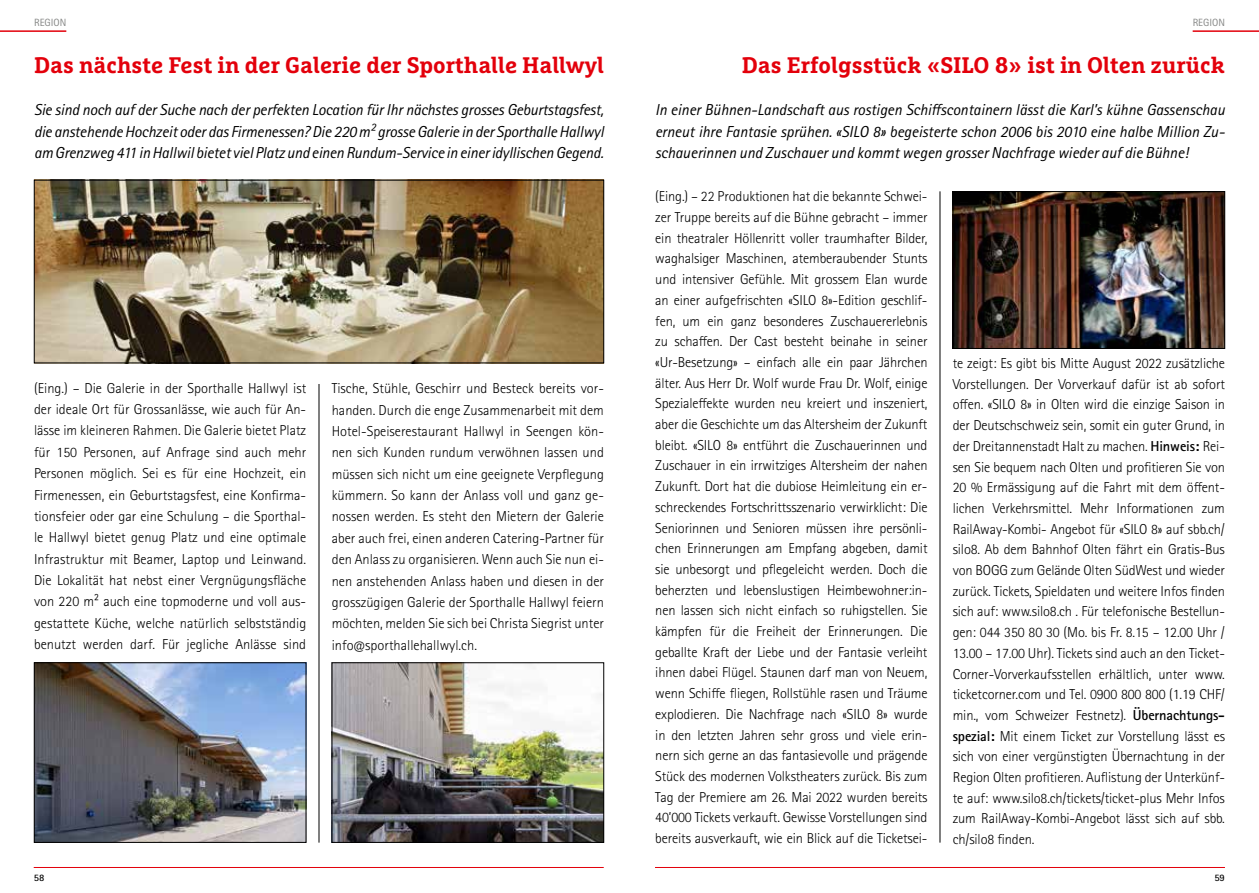
<style>
.page{position:relative;width:1259px;height:893px;background:#fff}
.page>*{position:absolute;margin:0;border:0;box-sizing:border-box;transform-origin:0 0}
.t1{font:700 22.5px "Marselis Slab Pro";color:#e3000b}
.t2{font:italic 15.9px/21.3px "Rotis Sans Serif Std";letter-spacing:-.005em;color:#000;text-align:justify}
.t3{font:300 14.4px/20.7px "Rotis Sans Serif Std";letter-spacing:-.005em;color:#000;text-align:justify}
.t4{font:10.5px "Rotis Sans Serif Std";color:#868786}
.t5{font:700 9.9px "Rotis Sans Serif Std";color:#000}
.s1{font-weight:700}
</style>
<div class="page">
<hr style="left:0;top:30px;width:66px;height:2px;background:#e3000b">
<hr style="left:34px;top:867px;width:570px;height:1px;background:#e3000b">
<img style="left:36px;top:182px;width:566px;height:179px">
<div style="left:34px;top:180px;width:570px;height:183px;border:1px solid #000"></div>
<hr style="left:319px;top:384px;width:1px;height:459px;background:#000">
<img style="left:36px;top:664px;width:268px;height:177px">
<div style="left:34px;top:662px;width:272px;height:181px;border:1px solid #000"></div>
<img style="left:334px;top:664px;width:268px;height:177px">
<div style="left:332px;top:662px;width:272px;height:181px;border:1px solid #000"></div>
<hr style="left:1192px;top:30px;width:67px;height:2px;background:#e3000b">
<hr style="left:655px;top:867px;width:570px;height:1px;background:#e3000b">
<img style="left:954px;top:193px;width:269px;height:154px">
<div style="left:952px;top:191px;width:273px;height:158px;border:1px solid #000"></div>
<hr style="left:939px;top:191px;width:1px;height:652px;background:#000">
<p class="t4" style="left:34px;top:16px;width:34px">REGION</p>
<p class="t4" style="left:1192px;top:16px;width:34px">REGION</p>
<h1 class="t1" style="left:34px;top:51px;width:571px">Das nächste Fest in der Galerie der Sporthalle Hallwyl</h1>
<p class="t2" style="left:34px;top:99px;width:571px">Sie sind noch auf der Suche nach der perfekten Location für Ihr nächstes grosses Geburtstagsfest, die anstehende Hochzeit oder das Firmenessen? Die 220m² grosse Galerie in der Sporthalle Hallwyl am Grenzweg 411 in Hallwil bietet viel Platz und einen Rundum-Service in einer idyllischen Gegend.</p>
<p class="t3" style="left:34px;top:377px;width:274px;line-height:21.3px">(Eing.) – Die Galerie in der Sporthalle Hallwyl ist der ideale Ort für Grossanlässe, wie auch für An&shy;lässe im kleineren Rahmen. Die Galerie bietet Platz für 150 Personen, auf Anfrage sind auch mehr Personen möglich. Sei es für eine Hochzeit, ein Firmenessen, ein Geburtstagsfest, eine Konfirma&shy;tionsfeier oder gar eine Schulung – die Sporthal&shy;le Hallwyl bietet genug Platz und eine optimale Infrastruktur mit Beamer, Laptop und Leinwand.<br>Die Lokalität hat nebst einer Vergnügungsfläche von 220 m² auch eine topmoderne und voll aus&shy;gestattete Küche, welche natürlich selbstständig benutzt werden darf. Für jegliche Anlässe sind</p>
<p class="t3" style="left:332px;top:378px;width:274px;line-height:21.5px">Tische, Stühle, Geschirr und Besteck bereits vor&shy;handen. Durch die enge Zusammenarbeit mit dem Hotel-Speiserestaurant Hallwyl in Seengen kön&shy;nen sich Kunden rundum verwöhnen lassen und müssen sich nicht um eine geeignete Verpflegung kümmern. So kann der Anlass voll und ganz ge&shy;nossen werden. Es steht den Mietern der Galerie aber auch frei, einen anderen Catering-Partner für den Anlass zu organisieren. Wenn auch Sie nun ei&shy;nen anstehenden Anlass haben und diesen in der grosszügigen Galerie der Sporthalle Hallwyl feiern möchten, melden Sie sich bei Christa Siegrist unter info@sporthallehallwyl.ch.</p>
<h1 class="t1" style="left:742px;top:51px;width:485px">Das Erfolgsstück «SILO 8» ist in Olten zurück</h1>
<p class="t2" style="left:655px;top:99px;width:571px">In einer Bühnen-Landschaft aus rostigen Schiffscontainern lässt die Karl’s kühne Gassenschau erneut ihre Fantasie sprühen. «SILO 8» begeisterte schon 2006 bis 2010 eine halbe Million Zu&shy;schauerinnen und Zuschauer und kommt wegen grosser Nachfrage wieder auf die Bühne!</p>
<p class="t3" style="left:655px;top:186px;width:274px">(Eing.) – 22 Produktionen hat die bekannte Schwei&shy;zer Truppe bereits auf die Bühne gebracht – immer ein theatraler Höllenritt voller traumhafter Bilder, waghalsiger Maschinen, atemberaubender Stunts und intensiver Gefühle. Mit grossem Elan wurde an einer aufgefrischten «SILO 8»-Edition geschlif&shy;fen, um ein ganz besonderes Zuschauererlebnis zu schaffen. Der Cast besteht beinahe in seiner «Ur-Besetzung» – einfach alle ein paar Jährchen älter. Aus Herr Dr. Wolf wurde Frau Dr. Wolf, einige Spezialeffekte wurden neu kreiert und inszeniert, aber die Geschichte um das Altersheim der Zukunft bleibt. «SILO 8» entführt die Zuschauerinnen und Zuschauer in ein irrwitziges Altersheim der nahen Zukunft. Dort hat die dubiose Heimleitung ein er&shy;schreckendes Fortschrittsszenario verwirklicht: Die Seniorinnen und Senioren müssen ihre persönli&shy;chen Erinnerungen am Empfang abgeben, damit sie unbesorgt und pflegeleicht werden. Doch die beherzten und lebenslustigen Heimbewohner:in&shy;nen lassen sich nicht einfach so ruhigstellen. Sie kämpfen für die Freiheit der Erinnerungen. Die geballte Kraft der Liebe und der Fantasie verleiht ihnen dabei Flügel. Staunen darf man von Neuem, wenn Schiffe fliegen, Rollstühle rasen und Träume explodieren. Die Nachfrage nach «SILO 8» wurde in den letzten Jahren sehr gross und viele erin&shy;nern sich gerne an das fantasievolle und prägende Stück des modernen Volkstheaters zurück. Bis zum Tag der Premiere am 26. Mai 2022 wurden bereits 40’000 Tickets verkauft. Gewisse Vorstellungen sind bereits ausverkauft, wie ein Blick auf die Ticketsei-</p>
<p class="t3" style="left:952px;top:353px;width:274px">te zeigt: Es gibt bis Mitte August 2022 zusätzliche Vorstellungen. Der Vorverkauf dafür ist ab sofort offen. «SILO 8» in Olten wird die einzige Saison in der Deutschschweiz sein, somit ein guter Grund, in der Dreitannenstadt Halt zu machen. <span class="s1">Hinweis:</span> Rei&shy;sen Sie bequem nach Olten und profitieren Sie von 20 % Ermässigung auf die Fahrt mit dem öffent&shy;lichen Verkehrsmittel. Mehr Informationen zum RailAway-Kombi- Angebot fü r «SILO 8» auf sbb.ch/ silo8. Ab dem Bahnhof Olten fä hrt ein Gratis-Bus von BOGG zum Gelä nde Olten SüdWest und wieder zurück. Tickets, Spieldaten und weitere Infos finden sich auf: www.silo8.ch . Fü r telefonische Bestellun&shy;gen: 044 350 80 30 (Mo. bis Fr. 8.15 – 12.00 Uhr / 13.00 – 17.00 Uhr). Tickets sind auch an den Ticket-Corner-Vorverkaufsstellen erhä ltlich, unter www. ticketcorner.com und Tel. 0900 800 800 (1.19 CHF/ min., vom Schweizer Festnetz). <span class="s1">Ü bernachtungs&shy;spezial:</span> Mit einem Ticket zur Vorstellung lässt es sich von einer vergünstigten Übernachtung in der Region Olten profitieren. Auflistung der Unterkünf&shy;te auf: www.silo8.ch/tickets/ticket-plus Mehr Infos zum RailAway-Kombi-Angebot lässt sich auf sbb. ch/silo8 finden.</p>
<p class="t5" style="left:34px;top:871px;width:12px">58</p>
<p class="t5" style="left:1214px;top:871px;width:12px">59</p>
</div>
